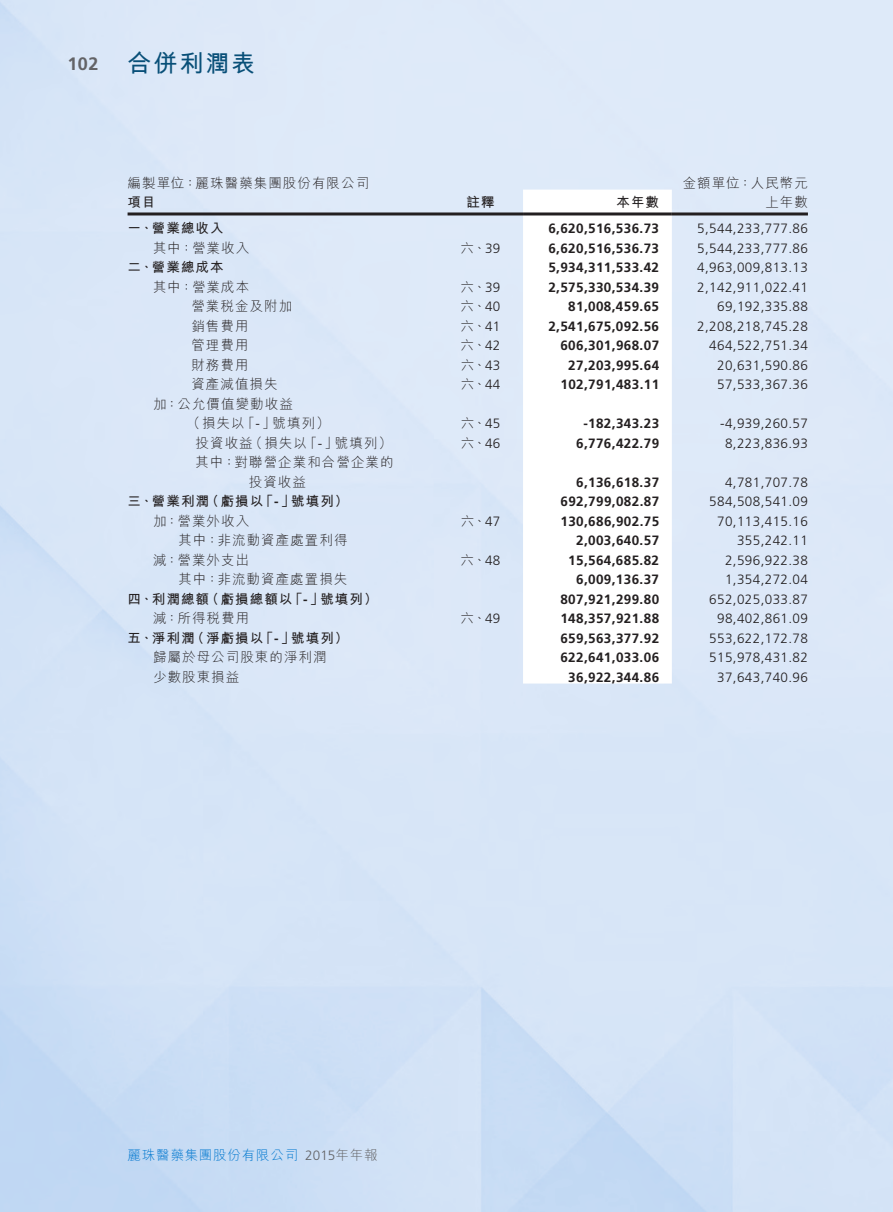
<style>
.page{position:relative;width:893px;height:1212px;background:#fff}
.page>*{position:absolute;margin:0;border:0;box-sizing:border-box;transform-origin:0 0}
.t1{font:700 24px "M Hei HK";letter-spacing:.08em;color:#084f78}
.t2{font:700 18px "Frutiger LT Std";color:#636366}
.Body_Text{font:700 13.5px "Frutiger LT Std";letter-spacing:.03em;color:#231f20}
.Body_Text-2{font:300 13.5px "Frutiger LT Std";letter-spacing:.03em;color:#231f20}
.Body_Text-3{font:300 13.5px/19.5px "M Hei HK";letter-spacing:.08em;color:#231f20}
.Body_Text-4{font:700 13.5px "M Hei HK";letter-spacing:.08em;color:#231f20}
.t3{font:300 13.5px "M Hei HK";letter-spacing:.06em;color:#0077cf}
.s1{font-family:"Frutiger LT Std"}
.s2{font-family:"Frutiger LT Std";color:#636366}
.s3{color:#636366}
</style>
<div class="page">
<hr style="left:128px;top:212px;width:310px;height:3px;background:#231f20">
<hr style="left:438px;top:212px;width:85px;height:3px;background:#231f20">
<hr style="left:523px;top:212px;width:149px;height:3px;background:#231f20">
<hr style="left:672px;top:212px;width:136px;height:3px;background:#231f20">
<p class="t2" style="left:67px;top:53px;width:33px">102</p>
<p class="t1" style="left:128px;top:45px;width:129px">合併利潤表</p>
<p class="Body_Text-3" style="left:128px;top:173px;width:243px">編製單位：麗珠醫藥集團股份有限公司</p>
<p class="Body_Text-3" style="left:683px;top:173px;width:127px">金額單位：人民幣元</p>
<p class="Body_Text-4" style="left:128px;top:193px;width:30px">項目</p>
<p class="Body_Text-4" style="left:466px;top:193px;width:30px">註釋</p>
<p class="Body_Text-4" style="left:616px;top:193px;width:44px">本年數</p>
<p class="Body_Text-3" style="left:765px;top:192px;width:44px">上年數</p>
<p class="Body_Text-4" style="left:128px;top:218px;width:98px">一、營業總收入</p>
<p class="Body_Text" style="left:548px;top:221px;width:112px">6,620,516,536.73</p>
<p class="Body_Text-2" style="left:697px;top:221px;width:112px">5,544,233,777.86</p>
<p class="Body_Text-3" style="left:153px;top:238px;width:98px">其中：營業收入</p>
<p class="Body_Text-3" style="left:461px;top:238px;width:41px">六、<span class="s1">39</span></p>
<p class="Body_Text" style="left:548px;top:240px;width:112px">6,620,516,536.73</p>
<p class="Body_Text-2" style="left:697px;top:240px;width:112px">5,544,233,777.86</p>
<p class="Body_Text-4" style="left:128px;top:257px;width:98px">二、營業總成本</p>
<p class="Body_Text" style="left:548px;top:260px;width:112px">5,934,311,533.42</p>
<p class="Body_Text-2" style="left:697px;top:260px;width:112px">4,963,009,813.13</p>
<p class="Body_Text-3" style="left:153px;top:277px;width:98px">其中：營業成本</p>
<p class="Body_Text-3" style="left:461px;top:277px;width:41px">六、<span class="s1">39</span></p>
<p class="Body_Text" style="left:548px;top:279px;width:112px">2,575,330,534.39</p>
<p class="Body_Text-2" style="left:697px;top:279px;width:112px">2,142,911,022.41</p>
<p class="Body_Text-3" style="left:191px;top:296px;width:102px">營業稅金及附加</p>
<p class="Body_Text-3" style="left:461px;top:296px;width:41px">六、<span class="s1">40</span></p>
<p class="Body_Text" style="left:568px;top:299px;width:92px">81,008,459.65</p>
<p class="Body_Text-2" style="left:717px;top:299px;width:92px">69,192,335.88</p>
<p class="Body_Text-3" style="left:191px;top:316px;width:59px">銷售費用</p>
<p class="Body_Text-3" style="left:461px;top:316px;width:41px">六、<span class="s1">41</span></p>
<p class="Body_Text" style="left:548px;top:318px;width:112px">2,541,675,092.56</p>
<p class="Body_Text-2" style="left:697px;top:318px;width:112px">2,208,218,745.28</p>
<p class="Body_Text-3" style="left:191px;top:335px;width:59px">管理費用</p>
<p class="Body_Text-3" style="left:461px;top:335px;width:41px">六、<span class="s1">42</span></p>
<p class="Body_Text" style="left:560px;top:338px;width:100px">606,301,968.07</p>
<p class="Body_Text-2" style="left:709px;top:338px;width:100px">464,522,751.34</p>
<p class="Body_Text-3" style="left:191px;top:355px;width:59px">財務費用</p>
<p class="Body_Text-3" style="left:461px;top:355px;width:41px">六、<span class="s1">43</span></p>
<p class="Body_Text" style="left:568px;top:357px;width:92px">27,203,995.64</p>
<p class="Body_Text-2" style="left:717px;top:357px;width:92px">20,631,590.86</p>
<p class="Body_Text-3" style="left:191px;top:374px;width:88px">資產減值損失</p>
<p class="Body_Text-3" style="left:461px;top:374px;width:41px">六、<span class="s1">44</span></p>
<p class="Body_Text" style="left:560px;top:377px;width:100px">102,791,483.11</p>
<p class="Body_Text-2" style="left:717px;top:377px;width:92px">57,533,367.36</p>
<p class="Body_Text-3" style="left:187px;top:394px;width:144px;text-indent:-34px">加：公允價值變動收益<br>（損失以「<span class="s1">-</span>」號填列）</p>
<p class="Body_Text-3" style="left:461px;top:413px;width:41px">六、<span class="s1">45</span></p>
<p class="Body_Text" style="left:583px;top:416px;width:77px">-182,343.23</p>
<p class="Body_Text-2" style="left:720px;top:416px;width:89px">-4,939,260.57</p>
<p class="Body_Text-3" style="left:196px;top:433px;width:198px">投資收益（損失以「<span class="s1">-</span>」號填列）</p>
<p class="Body_Text-3" style="left:461px;top:433px;width:41px">六、<span class="s1">46</span></p>
<p class="Body_Text" style="left:576px;top:435px;width:84px">6,776,422.79</p>
<p class="Body_Text-2" style="left:725px;top:435px;width:84px">8,223,836.93</p>
<p class="Body_Text-3" style="left:249px;top:452px;width:146px;text-indent:-53px">其中：對聯營企業和合營企業的投資收益</p>
<p class="Body_Text" style="left:576px;top:474px;width:84px">6,136,618.37</p>
<p class="Body_Text-2" style="left:725px;top:474px;width:84px">4,781,707.78</p>
<p class="Body_Text-4" style="left:128px;top:491px;width:222px">三、營業利潤（虧損以「<span class="s1">-</span>」號填列）</p>
<p class="Body_Text" style="left:560px;top:494px;width:100px">692,799,082.87</p>
<p class="Body_Text-2" style="left:709px;top:494px;width:100px">584,508,541.09</p>
<p class="Body_Text-3" style="left:153px;top:511px;width:98px">加：營業外收入</p>
<p class="Body_Text-3" style="left:461px;top:511px;width:41px">六、<span class="s1">47</span></p>
<p class="Body_Text" style="left:560px;top:513px;width:100px">130,686,902.75</p>
<p class="Body_Text-2" style="left:717px;top:513px;width:92px">70,113,415.16</p>
<p class="Body_Text-3" style="left:179px;top:530px;width:170px">其中：非流動資產處置利得</p>
<p class="Body_Text" style="left:576px;top:533px;width:84px">2,003,640.57</p>
<p class="Body_Text-2" style="left:737px;top:533px;width:72px">355,242.11</p>
<p class="Body_Text-3" style="left:153px;top:550px;width:98px">減：營業外支出</p>
<p class="Body_Text-3" style="left:461px;top:550px;width:41px">六、<span class="s1">48</span></p>
<p class="Body_Text" style="left:568px;top:552px;width:92px">15,564,685.82</p>
<p class="Body_Text-2" style="left:725px;top:552px;width:84px">2,596,922.38</p>
<p class="Body_Text-3" style="left:179px;top:569px;width:170px">其中：非流動資產處置損失</p>
<p class="Body_Text" style="left:576px;top:572px;width:84px">6,009,136.37</p>
<p class="Body_Text-2" style="left:725px;top:572px;width:84px">1,354,272.04</p>
<p class="Body_Text-4" style="left:128px;top:589px;width:251px">四、利潤總額（虧損總額以「<span class="s1">-</span>」號填列）</p>
<p class="Body_Text" style="left:560px;top:591px;width:100px">807,921,299.80</p>
<p class="Body_Text-2" style="left:709px;top:591px;width:100px">652,025,033.87</p>
<p class="Body_Text-3" style="left:153px;top:608px;width:98px">減：所得稅費用</p>
<p class="Body_Text-3" style="left:461px;top:608px;width:41px">六、<span class="s1">49</span></p>
<p class="Body_Text" style="left:560px;top:610px;width:100px">148,357,921.88</p>
<p class="Body_Text-2" style="left:717px;top:611px;width:92px">98,402,861.09</p>
<p class="Body_Text-4" style="left:128px;top:628px;width:222px">五、淨利潤（淨虧損以「<span class="s1">-</span>」號填列）</p>
<p class="Body_Text" style="left:560px;top:630px;width:100px">659,563,377.92</p>
<p class="Body_Text-2" style="left:709px;top:630px;width:100px">553,622,172.78</p>
<p class="Body_Text-3" style="left:153px;top:647px;width:175px">歸屬於母公司股東的淨利潤</p>
<p class="Body_Text" style="left:560px;top:649px;width:100px">622,641,033.06</p>
<p class="Body_Text-2" style="left:709px;top:650px;width:100px">515,978,431.82</p>
<p class="Body_Text-3" style="left:153px;top:667px;width:88px">少數股東損益</p>
<p class="Body_Text" style="left:568px;top:669px;width:92px">36,922,344.86</p>
<p class="Body_Text-2" style="left:717px;top:669px;width:92px">37,643,740.96</p>
<p class="t3" style="left:128px;top:1148px;width:252px">麗珠醫藥集團股份有限公司 <span class="s2">2015</span><span class="s3">年年報</span></p>
</div>
